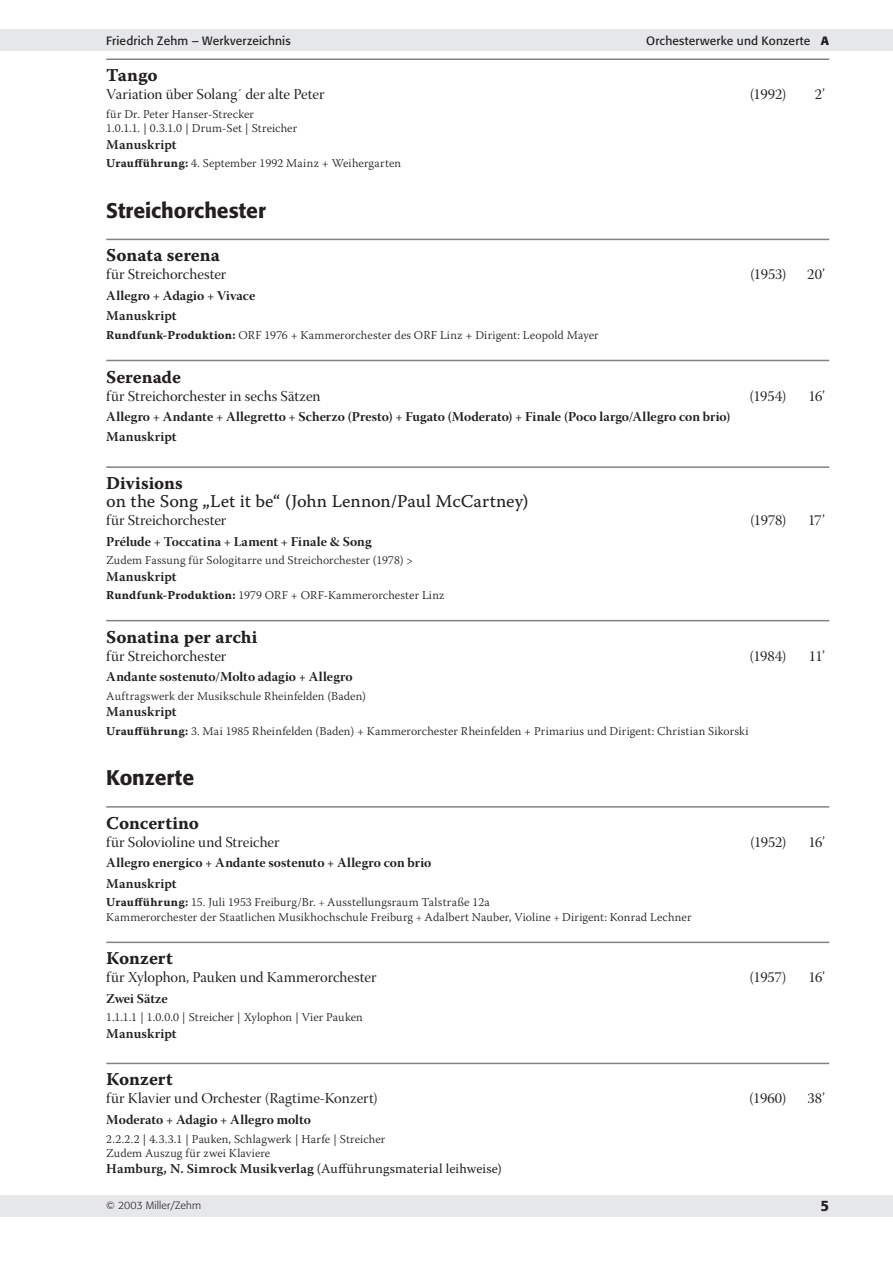
<style>
.page{position:relative;width:893px;height:1263px;background:#fff}
.page>*{position:absolute;margin:0;border:0;box-sizing:border-box;transform-origin:0 0}
.Unterabteilung{font:500 21px "Formata";letter-spacing:-.005em;color:#231f20}
.Werktitel_________Ta{font:18px "Warnock Pro Bold Capt";color:#231f20}
.werktitel_2{font:18px "Warnock Pro Capt";color:#231f20}
.Untertitel_2_______T{font:15px "Warnock Pro Subh";letter-spacing:-.005em;color:#231f20}
.t1{font:500 15px "Formata";color:#231f20}
.Werkteile{font:13.5px "Warnock Pro Bold Subh";letter-spacing:.005em;color:#231f20}
.verlag_Manuskript{font:600 13.5px "Warnock Pro";letter-spacing:.01em;color:#231f20}
.Verlag{font:13.5px "Warnock Pro";letter-spacing:.01em;color:#231f20}
.Beschreibung{font:300 12px "Warnock Pro";letter-spacing:.01em;color:#231f20}
.t2{font:12px "Formata";letter-spacing:.015em;color:#231f20}
.t3{font:300 10.5px "Formata";letter-spacing:.015em;color:#231f20}
.s1{font-weight:700}
.s2{font-family:"Warnock Pro Bold Capt";font-weight:400}
.s3{font-family:"Warnock Pro Bold Subh";font-weight:400;color:#57585a}
.s4{font-weight:600}
</style>
<div class="page">
<div style="left:0;top:30px;width:893px;height:21px;background:#e6e7e9"></div>
<div style="left:0;top:1195px;width:893px;height:21px;background:#e6e7e9"></div>
<hr style="left:106px;top:59px;width:723px;height:1px;background:#808285">
<hr style="left:106px;top:239px;width:723px;height:1px;background:#808285">
<hr style="left:106px;top:360px;width:723px;height:1px;background:#808285">
<hr style="left:106px;top:466px;width:723px;height:2px;background:#808285">
<hr style="left:106px;top:620px;width:723px;height:1px;background:#808285">
<hr style="left:106px;top:806px;width:723px;height:2px;background:#808285">
<hr style="left:106px;top:941px;width:723px;height:2px;background:#808285">
<hr style="left:106px;top:1063px;width:723px;height:1px;background:#808285">
<p class="t2" style="left:106px;top:33px;width:186px">Friedrich Zehm – Werkverzeichnis</p>
<p class="t2" style="left:646px;top:33px;width:184px">Orchesterwerke und Konzerte <span class="s1">A</span></p>
<p class="Werktitel_________Ta" style="left:106px;top:65px;width:53px">Tango</p>
<p class="Untertitel_2_______T" style="left:106px;top:86px;width:220px">Variation über Solang´ der alte Peter</p>
<p class="Untertitel_2_______T" style="left:750px;top:86px;width:38px">(1992)</p>
<p class="Untertitel_2_______T" style="left:815px;top:86px;width:12px">2’</p>
<p class="Beschreibung" style="left:106px;top:107px;width:149px">für Dr. Peter Hanser-Strecker</p>
<p class="Beschreibung" style="left:106px;top:121px;width:192px">1.0.1.1. | 0.3.1.0 | Drum-Set | Streicher</p>
<p class="verlag_Manuskript" style="left:106px;top:136px;width:72px">Manuskript</p>
<p class="Beschreibung" style="left:106px;top:156px;width:296px"><span class="s2">Uraufführung:</span> 4. September 1992 Mainz + Weihergarten</p>
<p class="Unterabteilung" style="left:106px;top:198px;width:161px">Streichorchester</p>
<p class="Werktitel_________Ta" style="left:106px;top:245px;width:115px">Sonata serena</p>
<p class="Untertitel_2_______T" style="left:106px;top:266px;width:122px">für Streichorchester</p>
<p class="Untertitel_2_______T" style="left:750px;top:266px;width:38px">(1953)</p>
<p class="Untertitel_2_______T" style="left:807px;top:266px;width:19px">20’</p>
<p class="Werkteile" style="left:106px;top:287px;width:151px">Allegro + Adagio + Vivace</p>
<p class="verlag_Manuskript" style="left:106px;top:308px;width:72px">Manuskript</p>
<p class="Beschreibung" style="left:106px;top:328px;width:494px"><span class="s2">Rundfunk-Produktion:</span> ORF 1976 + Kammerorchester des ORF Linz + Dirigent: Leopold Mayer</p>
<p class="Werktitel_________Ta" style="left:106px;top:366px;width:76px">Serenade</p>
<p class="Untertitel_2_______T" style="left:106px;top:387px;width:216px">für Streichorchester in sechs Sätzen</p>
<p class="Untertitel_2_______T" style="left:749px;top:387px;width:39px">(1954)</p>
<p class="Untertitel_2_______T" style="left:808px;top:387px;width:18px">16’</p>
<p class="Werkteile" style="left:106px;top:408px;width:626px">Allegro + Andante + Allegretto + Scherzo (Presto) + Fugato (Moderato) + Finale (Poco largo/Allegro con brio)</p>
<p class="verlag_Manuskript" style="left:106px;top:429px;width:72px">Manuskript</p>
<p class="Werktitel_________Ta" style="left:106px;top:472px;width:78px">Divisions</p>
<p class="werktitel_2" style="left:106px;top:490px;width:424px">on the Song „Let it be“ (John Lennon/Paul McCartney)</p>
<p class="Untertitel_2_______T" style="left:106px;top:512px;width:122px">für Streichorchester</p>
<p class="Untertitel_2_______T" style="left:750px;top:512px;width:38px">(1978)</p>
<p class="Untertitel_2_______T" style="left:808px;top:512px;width:18px">17’</p>
<p class="Werkteile" style="left:106px;top:533px;width:267px">Prélude + Toccatina + Lament + Finale &amp; Song</p>
<p class="Beschreibung" style="left:106px;top:553px;width:308px">Zudem Fassung für Sologitarre und Streichorchester (1978) &gt;</p>
<p class="verlag_Manuskript" style="left:106px;top:568px;width:72px">Manuskript</p>
<p class="Beschreibung" style="left:106px;top:588px;width:340px"><span class="s2">Rundfunk-Produktion:</span> 1979 ORF + ORF-Kammerorchester Linz</p>
<p class="Werktitel_________Ta" style="left:106px;top:626px;width:153px">Sonatina per archi</p>
<p class="Untertitel_2_______T" style="left:106px;top:647px;width:122px">für Streichorchester</p>
<p class="Untertitel_2_______T" style="left:749px;top:647px;width:39px">(1984)</p>
<p class="Untertitel_2_______T" style="left:809px;top:647px;width:18px">11’</p>
<p class="Werkteile" style="left:106px;top:668px;width:248px">Andante sostenuto/Molto adagio + Allegro</p>
<p class="Beschreibung" style="left:106px;top:689px;width:261px">Auftragswerk der Musikschule Rheinfelden (Baden)</p>
<p class="verlag_Manuskript" style="left:106px;top:703px;width:72px">Manuskript</p>
<p class="Beschreibung" style="left:106px;top:723px;width:644px"><span class="s2">Uraufführung:</span> 3. Mai 1985 Rheinfelden (Baden) + Kammerorchester Rheinfelden + Primarius und Dirigent: Christian Sikorski</p>
<p class="Unterabteilung" style="left:106px;top:765px;width:89px">Konzerte</p>
<p class="Werktitel_________Ta" style="left:106px;top:812px;width:94px">Concertino</p>
<p class="Untertitel_2_______T" style="left:106px;top:833px;width:175px">für Solovioline und Streicher</p>
<p class="Untertitel_2_______T" style="left:750px;top:833px;width:38px">(1952)</p>
<p class="Untertitel_2_______T" style="left:808px;top:833px;width:18px">16’</p>
<p class="Werkteile" style="left:106px;top:855px;width:327px">Allegro energico + Andante sostenuto + Allegro con brio</p>
<p class="verlag_Manuskript" style="left:106px;top:875px;width:72px">Manuskript</p>
<p class="Beschreibung" style="left:106px;top:895px;width:385px"><span class="s2">Uraufführung:</span> 15. Juli 1953 Freiburg/Br. <span class="s3">+</span> Ausstellungsraum Talstraße 12a</p>
<p class="Beschreibung" style="left:106px;top:910px;width:587px">Kammerorchester der Staatlichen Musikhochschule Freiburg <span class="s3">+</span> Adalbert Nauber, Violine <span class="s3">+</span> Dirigent: Konrad Lechner</p>
<p class="Werktitel_________Ta" style="left:106px;top:947px;width:68px">Konzert</p>
<p class="Untertitel_2_______T" style="left:106px;top:969px;width:272px">für Xylophon, Pauken und Kammerorchester</p>
<p class="Untertitel_2_______T" style="left:749px;top:969px;width:39px">(1957)</p>
<p class="Untertitel_2_______T" style="left:808px;top:969px;width:18px">16’</p>
<p class="Werkteile" style="left:106px;top:990px;width:63px">Zwei Sätze</p>
<p class="Beschreibung" style="left:106px;top:1010px;width:258px">1.1.1.1 | 1.0.0.0 | Streicher | Xylophon | Vier Pauken</p>
<p class="verlag_Manuskript" style="left:106px;top:1025px;width:72px">Manuskript</p>
<p class="Werktitel_________Ta" style="left:106px;top:1069px;width:68px">Konzert</p>
<p class="Untertitel_2_______T" style="left:106px;top:1090px;width:273px">für Klavier und Orchester (Ragtime-Konzert)</p>
<p class="Untertitel_2_______T" style="left:749px;top:1090px;width:39px">(1960)</p>
<p class="Untertitel_2_______T" style="left:807px;top:1090px;width:19px">38’</p>
<p class="Werkteile" style="left:106px;top:1111px;width:206px">Moderato + Adagio + Allegro molto</p>
<p class="Beschreibung" style="left:106px;top:1131px;width:280px">2.2.2.2 | 4.3.3.1 | Pauken, Schlagwerk | Harfe | Streicher</p>
<p class="Beschreibung" style="left:106px;top:1146px;width:166px">Zudem Auszug für zwei Klaviere</p>
<p class="Verlag" style="left:106px;top:1160px;width:397px"><span class="s4">Hamburg, N. Simrock Musikverlag</span> (Aufführungsmaterial leihweise)</p>
<p class="t3" style="left:106px;top:1199px;width:96px">© 2003 Miller/Zehm</p>
<p class="t1" style="left:820px;top:1196px;width:10px">5</p>
</div>
